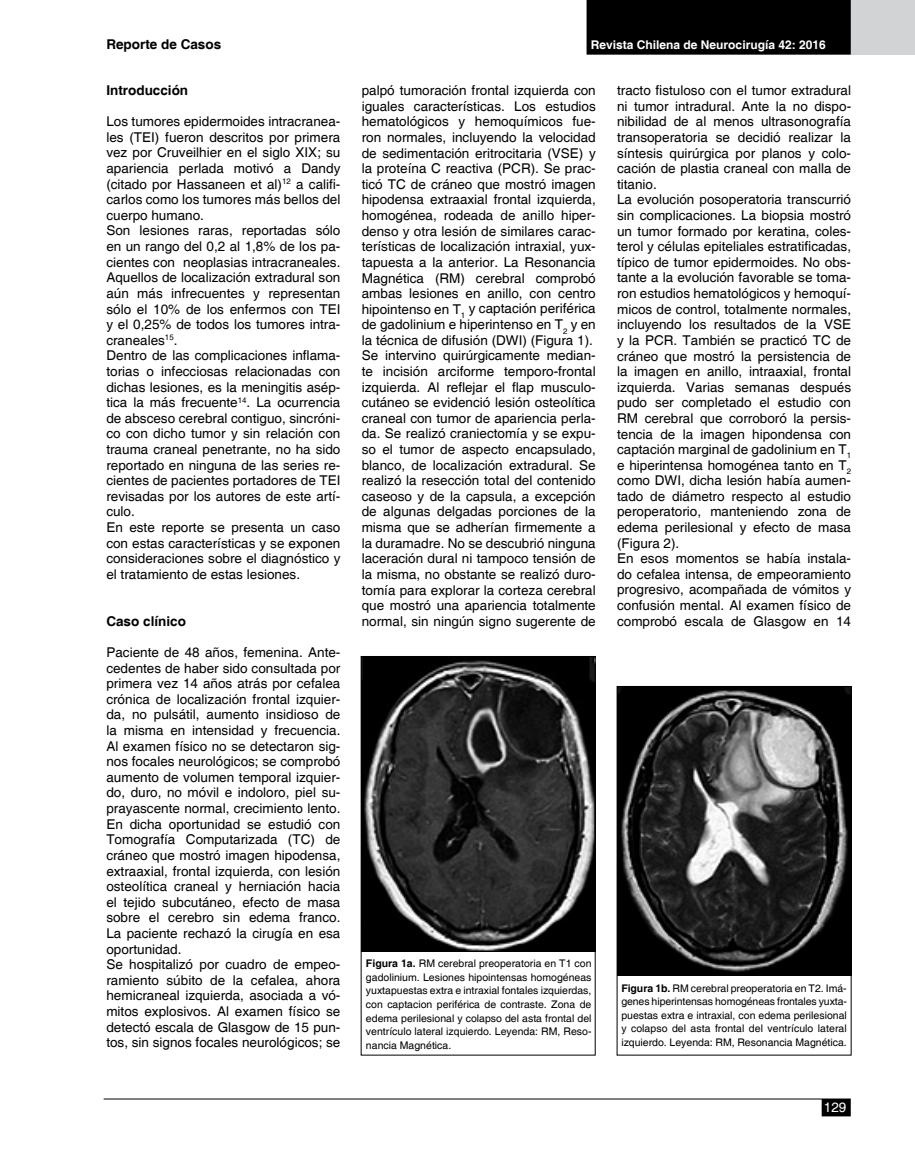
<style>
.page{position:relative;width:915px;height:1170px;background:#fff}
.page>*{position:absolute;margin:0;border:0;box-sizing:border-box;transform-origin:0 0}
.t1{font:13.5px/15.6px "Helvetica";color:#000}
.t2{font:700 13.5px "Helvetica";color:#000}
.t3{font:13.5px "Helvetica";color:#fff}
.t4{font:700 12px "Helvetica";color:#fff}
.t5{font:10.5px/13.5px "Helvetica";color:#000;text-align:justify}
.s1{font-weight:700}
</style>
<div class="page">
<div style="left:822px;top:1099px;width:27px;height:16px;background:#000"></div>
<div style="left:821px;top:1098px;width:29px;height:18px;border:2px solid #000"></div>
<hr style="left:104px;top:1098px;width:746px;height:1px;background:#000">
<div style="left:586px;top:0;width:264px;height:55px;background:#000"></div>
<div style="left:850px;top:0;width:64px;height:55px;background:#d1d3d4"></div>
<img style="left:363px;top:658px;width:230px;height:292px">
<div style="left:361px;top:656px;width:234px;height:399px;border:1px solid #000"></div>
<img style="left:618px;top:688px;width:231px;height:287px">
<div style="left:616px;top:686px;width:235px;height:369px;border:1px solid #000"></div>
<p class="t2" style="left:106px;top:36px;width:116px">Reporte de Casos</p>
<p class="t4" style="left:590px;top:38px;width:236px">Revista Chilena de Neurocirugía 42: 2016</p>
<p class="t2" style="left:106px;top:82px;width:83px">Introducción</p>
<p class="t1" style="left:106px;top:114px;width:235px">Los tumores epidermoides intracranea&shy;les (TEI) fueron descritos por primera vez por Cruveilhier en el siglo XIX; su apariencia perlada motivó a Dandy (citado por Hassaneen et al)<sup>12</sup> a califi&shy;carlos como los tumores más bellos del cuerpo humano.<br>Son lesiones raras, reportadas sólo en un rango del 0,2 al 1,8% de los pa&shy;cientes con neoplasias intracraneales.<br>Aquellos de localización extradural son aún más infrecuentes y representan sólo el 10% de los enfermos con TEI y el 0,25% de todos los tumores intra&shy;craneales<sup>15</sup>.<br>Dentro de las complicaciones inflama&shy;torias o infecciosas relacionadas con dichas lesiones, es la meningitis asép&shy;tica la más frecuente<sup>14</sup>. La ocurrencia de absceso cerebral contiguo, sincróni&shy;co con dicho tumor y sin relación con trauma craneal penetrante, no ha sido reportado en ninguna de las series re&shy;cientes de pacientes portadores de TEI revisadas por los autores de este artí&shy;culo.<br>En este reporte se presenta un caso con estas características y se exponen consideraciones sobre el diagnóstico y el tratamiento de estas lesiones.</p>
<p class="t2" style="left:106px;top:612px;width:81px">Caso clínico</p>
<p class="t1" style="left:106px;top:644px;width:235px">Paciente de 48 años, femenina. Ante&shy;cedentes de haber sido consultada por primera vez 14 años atrás por cefalea crónica de localización frontal izquier&shy;da, no pulsátil, aumento insidioso de la misma en intensidad y frecuencia.<br>Al examen físico no se detectaron sig&shy;nos focales neurológicos; se comprobó aumento de volumen temporal izquier&shy;do, duro, no móvil e indoloro, piel su&shy;prayascente normal, crecimiento lento.<br>En dicha oportunidad se estudió con Tomografía Computarizada (TC) de cráneo que mostró imagen hipodensa, extraaxial, frontal izquierda, con lesión osteolítica craneal y herniación hacia el tejido subcutáneo, efecto de masa sobre el cerebro sin edema franco.<br>La paciente rechazó la cirugía en esa oportunidad.<br>Se hospitalizó por cuadro de empeo&shy;ramiento súbito de la cefalea, ahora hemicraneal izquierda, asociada a vó&shy;mitos explosivos. Al examen físico se detectó escala de Glasgow de 15 pun&shy;tos, sin signos focales neurológicos; se</p>
<p class="t1" style="left:361px;top:83px;width:235px">palpó tumoración frontal izquierda con iguales características. Los estudios hematológicos y hemoquímicos fue&shy;ron normales, incluyendo la velocidad de sedimentación eritrocitaria (VSE) y la proteína C reactiva (PCR). Se prac&shy;ticó TC de cráneo que mostró imagen hipodensa extraaxial frontal izquierda, homogénea, rodeada de anillo hiper&shy;denso y otra lesión de similares carac&shy;terísticas de localización intraxial, yux&shy;tapuesta a la anterior. La Resonancia Magnética (RM) cerebral comprobó ambas lesiones en anillo, con centro hipointenso en T<sub>1</sub> y captación periférica de gadolinium e hiperintenso en T<sub>2</sub> y en la técnica de difusión (DWI) (Figura 1).<br>Se intervino quirúrgicamente median&shy;te incisión arciforme temporo-frontal izquierda. Al reflejar el flap musculo&shy;cutáneo se evidenció lesión osteolítica craneal con tumor de apariencia perla&shy;da. Se realizó craniectomía y se expu&shy;so el tumor de aspecto encapsulado, blanco, de localización extradural. Se realizó la resección total del contenido caseoso y de la capsula, a excepción de algunas delgadas porciones de la misma que se adherían firmemente a la duramadre. No se descubrió ninguna laceración dural ni tampoco tensión de la misma, no obstante se realizó duro&shy;tomía para explorar la corteza cerebral que mostró una apariencia totalmente normal, sin ningún signo sugerente de</p>
<p class="t1" style="left:617px;top:83px;width:235px">tracto fistuloso con el tumor extradural ni tumor intradural. Ante la no dispo&shy;nibilidad de al menos ultrasonografía transoperatoria se decidió realizar la síntesis quirúrgica por planos y colo&shy;cación de plastia craneal con malla de titanio.<br>La evolución posoperatoria transcurrió sin complicaciones. La biopsia mostró un tumor formado por keratina, coles&shy;terol y células epiteliales estratificadas, típico de tumor epidermoides. No obs&shy;tante a la evolución favorable se toma&shy;ron estudios hematológicos y hemoquí&shy;micos de control, totalmente normales, incluyendo los resultados de la VSE y la PCR. También se practicó TC de cráneo que mostró la persistencia de la imagen en anillo, intraaxial, frontal izquierda. Varias semanas después pudo ser completado el estudio con RM cerebral que corroboró la persis&shy;tencia de la imagen hipondensa con captación marginal de gadolinium en T<sub>1 </sub>e hiperintensa homogénea tanto en T<sub>2 </sub>como DWI, dicha lesión había aumen&shy;tado de diámetro respecto al estudio peroperatorio, manteniendo zona de edema perilesional y efecto de masa (Figura 2).<br>En esos momentos se había instala&shy;do cefalea intensa, de empeoramiento progresivo, acompañada de vómitos y confusión mental. Al examen físico de comprobó escala de Glasgow en 14</p>
<p class="t5" style="left:366px;top:957px;width:227px"><span class="s1">Figura 1a.</span> RM cerebral preoperatoria en T1 con gadolinium. Lesiones hipointensas homogéneas yuxtapuestas extra e intraxial fontales izquierdas, con captacion periférica de contraste. Zona de edema perilesional y colapso del asta frontal del ventrículo lateral izquierdo. Leyenda: RM, Reso&shy;nancia Magnética.</p>
<p class="t5" style="left:621px;top:981px;width:227px"><span class="s1">Figura 1b.</span> RM cerebral preoperatoria en T2. Imá&shy;genes hiperintensas homogéneas frontales yuxta&shy;puestas extra e intraxial, con edema perilesional y colapso del asta frontal del ventrículo lateral izquierdo. Leyenda: RM, Resonancia Magnética.</p>
<p class="t3" style="left:823px;top:1099px;width:24px">129</p>
</div>
